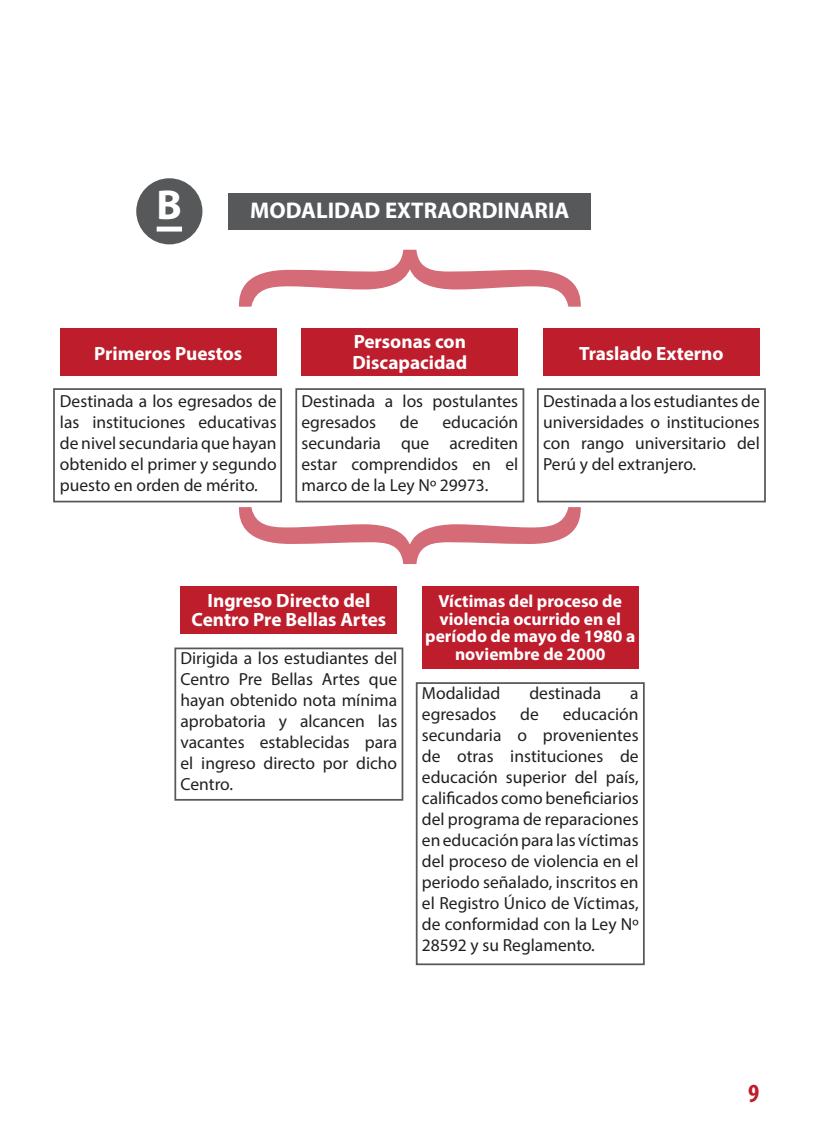
<style>
.page{position:relative;width:819px;height:1141px;background:#fff}
.page>*{position:absolute;margin:0;border:0;box-sizing:border-box;transform-origin:0 0}
.t1{font:700 42px "Myriad Pro";color:#fff}
.t2{font:700 condensed 26.25px "Myriad Pro";color:#be1d2c}
.t3{font:700 22.75px "Myriad Pro";color:#fff}
.t4{font:700 19.25px/21px "Myriad Pro";color:#fff}
.t5{font:17.5px/21px "Myriad Pro";color:#231f20;text-align:justify}
.t6{font:700 17.5px/17.5px "Myriad Pro";color:#fff;text-align:center}
</style>
<div class="page">
<div style="left:53px;top:388px;width:229px;height:114px;border:2px solid #57585a"></div>
<div style="left:537px;top:388px;width:228px;height:114px;border:2px solid #57585a"></div>
<svg style="left:238px;top:249px;width:343px;height:58px"></svg>
<svg style="left:238px;top:507px;width:343px;height:57px"></svg>
<div style="left:229px;top:193px;width:362px;height:36px;background:#57585a"></div>
<div style="left:60px;top:328px;width:216px;height:48px;background:#be1d2c"></div>
<div style="left:543px;top:328px;width:216px;height:47px;background:#be1d2c"></div>
<div style="left:301px;top:328px;width:217px;height:47px;background:#be1d2c"></div>
<div style="left:180px;top:586px;width:217px;height:47px;background:#be1d2c"></div>
<div style="left:422px;top:586px;width:216px;height:83px;background:#be1d2c"></div>
<div style="left:136px;top:178px;width:66px;height:66px;background:#57585a;border-radius:50%"></div>
<div style="left:157px;top:227px;width:25px;height:5px;background:#fff"></div>
<div style="left:416px;top:682px;width:228px;height:283px;border:2px solid #57585a"></div>
<div style="left:174px;top:648px;width:229px;height:153px;border:2px solid #57585a"></div>
<div style="left:295px;top:388px;width:229px;height:114px;border:2px solid #57585a"></div>
<h1 class="t1" style="left:157px;top:178px;width:27px">B</h1>
<h3 class="t3" style="left:250px;top:196px;width:321px">MODALIDAD EXTRAORDINARIA</h3>
<p class="t4" style="left:94px;top:343px;width:149px">Primeros Puestos</p>
<p class="t4" style="left:352px;top:330px;width:116px">Personas con<br>Discapacidad</p>
<p class="t4" style="left:579px;top:342px;width:146px">Traslado Externo</p>
<p class="t5" style="left:60px;top:390px;width:218px">Destinada a los egresados de las instituciones educativas de nivel secundaria que hayan obtenido el primer y segundo puesto en orden de mérito.</p>
<p class="t5" style="left:301px;top:390px;width:218px">Destinada a los postulantes egresados</p>
<p class="t5" style="left:301px;top:411px;width:218px;text-indent:141px">educación secundaria que acrediten estar comprendidos en el marco de la Ley Nº 29973.</p>
<p class="t5" style="left:400px;top:411px;width:20px">de</p>
<p class="t5" style="left:543px;top:390px;width:218px">Destinada a los estudiantes de universidades o instituciones con rango universitario del Perú y del extranjero.</p>
<p class="t4" style="left:192px;top:590px;width:196px;line-height:19.2px;text-align:center">Ingreso Directo del<br>Centro Pre Bellas Artes</p>
<p class="t6" style="left:425px;top:592px;width:212px">Víctimas del proceso de violencia ocurrido en el período de mayo de 1980 a noviembre de 2000</p>
<p class="t5" style="left:180px;top:647px;width:218px">Dirigida a los estudiantes del Centro Pre Bellas Artes que hayan obtenido nota mínima aprobatoria y alcancen las vacantes establecidas para el ingreso directo por dicho Centro.</p>
<p class="t5" style="left:422px;top:683px;width:80px">Modalidad</p>
<p class="t5" style="left:529px;top:683px;width:73px">destinada</p>
<p class="t5" style="left:630px;top:683px;width:10px">a</p>
<p class="t5" style="left:422px;top:704px;width:76px">egresados</p>
<p class="t5" style="left:520px;top:704px;width:20px">de</p>
<p class="t5" style="left:422px;top:704px;width:218px;text-indent:141px">educación secundaria o provenientes de otras instituciones de educación superior del país, calificados como beneficiarios del programa de reparaciones en educación para las víctimas del proceso de violencia en el periodo señalado, inscritos en el Registro Único de Víctimas, de conformidad con la Ley Nº 28592 y su Reglamento.</p>
<h2 class="t2" style="left:748px;top:1077px;width:13px">9</h2>
</div>
